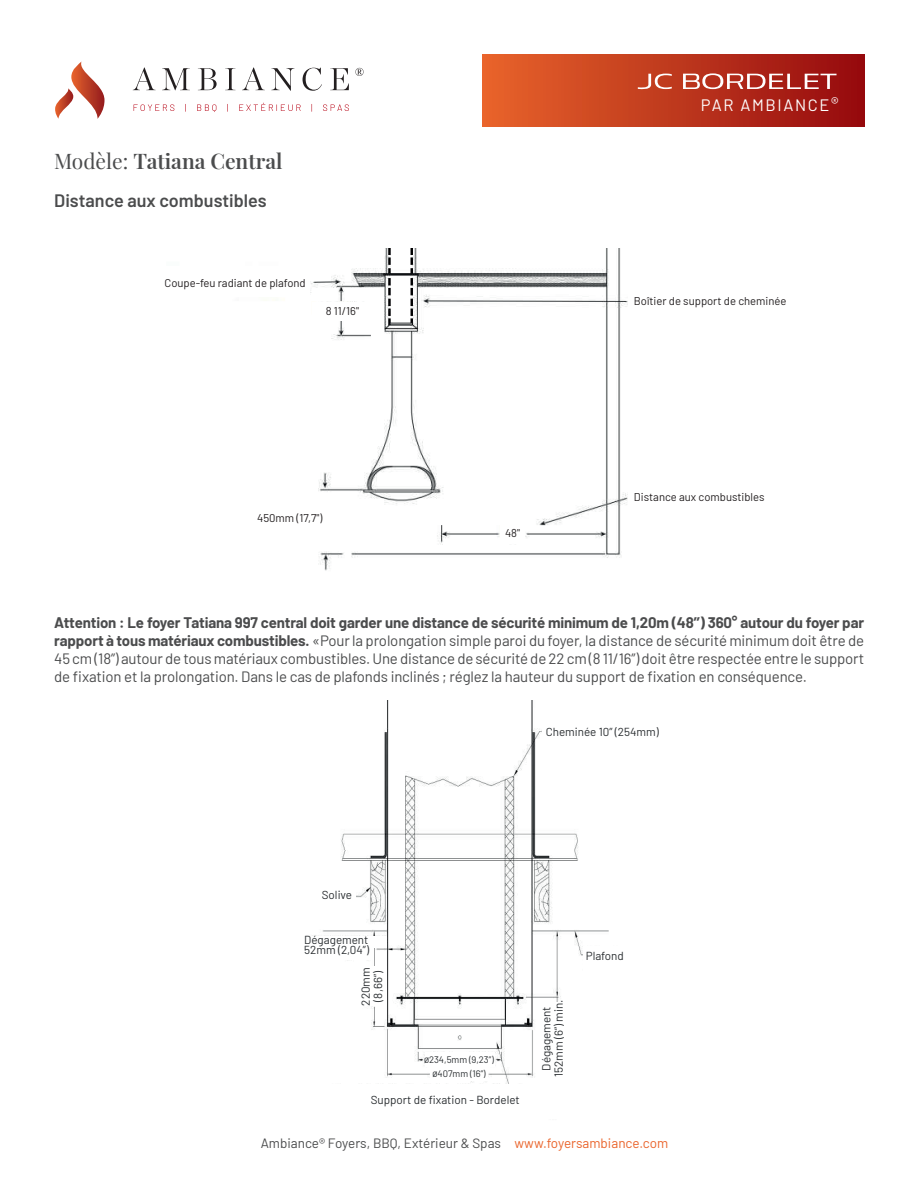
<style>
.page{position:relative;width:918px;height:1188px;background:#fff}
.page>*{position:absolute;margin:0;border:0;box-sizing:border-box;transform-origin:0 0}
.t1{font:600 21px "Playfair Display";color:#4b4c4d}
.t2{font:600 18px "Barlow";color:#4b4c4d}
.t3{font:16.5px "Barlow";letter-spacing:.1em;color:#fff}
.t4{font:15px/18px "Barlow";letter-spacing:-.01em;color:#4b4c4d;text-align:justify}
.t5{font:13.5px "Barlow";color:#4b4c4d}
.t6{font:11.7px/12.3px "Barlow";color:#2a2e31;text-align:center}
.t7{font:11.25px "Barlow";color:#231f20}
.t8{font:9.45px/15px "Barlow";color:#2a2e31;text-align:center}
.s1{font-weight:400}
.s2{font-weight:700}
.s3{color:#ea642b}
</style>
<div class="page">
<svg style="left:55px;top:61px;width:50px;height:58px"></svg>
<svg style="left:133px;top:68px;width:23px;height:22px"></svg>
<svg style="left:162px;top:68px;width:28px;height:22px"></svg>
<svg style="left:198px;top:68px;width:19px;height:22px"></svg>
<svg style="left:225px;top:68px;width:11px;height:22px"></svg>
<svg style="left:242px;top:68px;width:23px;height:22px"></svg>
<svg style="left:271px;top:68px;width:24px;height:23px"></svg>
<svg style="left:303px;top:68px;width:19px;height:23px"></svg>
<svg style="left:330px;top:68px;width:19px;height:22px"></svg>
<svg style="left:355px;top:68px;width:9px;height:8px"></svg>
<svg style="left:134px;top:104px;width:40px;height:7px"></svg>
<svg style="left:197px;top:104px;width:19px;height:8px"></svg>
<svg style="left:239px;top:103px;width:62px;height:8px"></svg>
<svg style="left:323px;top:104px;width:26px;height:7px"></svg>
<div style="left:482px;top:54px;width:382px;height:72px;background:linear-gradient(to right,#e8652b,#950a0e)"></div>
<svg style="left:638px;top:74px;width:34px;height:16px"></svg>
<svg style="left:683px;top:73px;width:154px;height:16px"></svg>
<img style="left:310px;top:249px;width:318px;height:322px">
<div style="left:242px;top:505px;width:114px;height:24px;background:#fff"></div>
<div style="left:313px;top:302px;width:53px;height:19px;background:#fff"></div>
<div style="left:501px;top:524px;width:24px;height:18px;background:#fff"></div>
<img style="left:312px;top:700px;width:297px;height:384px">
<div style="left:542px;top:722px;width:83px;height:27px;background:#fff"></div>
<div style="left:584px;top:947px;width:82px;height:27px;background:#fff"></div>
<div style="left:302px;top:885px;width:54px;height:31px;background:#fff"></div>
<div style="left:304px;top:937px;width:70px;height:23px;background:#fff"></div>
<div style="left:361px;top:967px;width:26px;height:39px;background:#fff"></div>
<div style="left:375px;top:937px;width:12px;height:11px;background:#fff"></div>
<div style="left:425px;top:1053px;width:70px;height:14px;background:#fff"></div>
<div style="left:430px;top:1066px;width:57px;height:14px;background:#fff"></div>
<div style="left:546px;top:1003px;width:24px;height:116px;background:#fff"></div>
<h1 class="t1" style="left:54px;top:145px;width:230px"><span class="s1">Modèle:</span> Tatiana Central</h1>
<p class="t2" style="left:54px;top:187px;width:214px">Distance aux combustibles</p>
<p class="t7" style="left:165px;top:275px;width:143px">Coupe-feu radiant de plafond</p>
<p class="t7" style="left:326px;top:303px;width:35px">8 11/16"</p>
<p class="t7" style="left:257px;top:510px;width:67px">450mm (17,7")</p>
<p class="t7" style="left:505px;top:525px;width:17px">48"</p>
<p class="t3" style="left:701px;top:93px;width:139px">PAR AMBIANCE®</p>
<p class="t7" style="left:634px;top:292px;width:154px">Boîtier de support de cheminée</p>
<p class="t7" style="left:634px;top:489px;width:132px">Distance aux combustibles</p>
<p class="t4" style="left:54px;top:613px;width:811px"><span class="s2">Attention : Le foyer Tatiana 997 central doit garder une distance de sécurité minimum de 1,20m (48’’) 360° autour du foyer par rapport à tous matériaux combustibles.</span> «Pour la prolongation simple paroi du foyer, la distance de sécurité minimum doit être de 45 cm (18’’) autour de tous matériaux combustibles. Une distance de sécurité de 22 cm (8 11/16’’) doit être respectée entre le support de fixation et la prolongation. Dans le cas de plafonds inclinés ; réglez la hauteur du support de fixation en conséquence.</p>
<p class="t6" style="left:546px;top:724px;width:115px">Cheminée 10” (254mm)</p>
<p class="t6" style="left:322px;top:888px;width:32px">Solive</p>
<p class="t6" style="left:304px;top:934px;width:66px;line-height:10.2px;text-align:left">Dégagement<br>52mm (2,04”)</p>
<p class="t6" style="left:359px;top:1006px;width:40px;rotate:-90deg">220mm (8,66”)</p>
<p class="t8" style="left:424px;top:1051px;width:71px">Ø234,5mm (9,23”)<br>Ø407mm (16”)</p>
<p class="t6" style="left:371px;top:1093px;width:151px">Support de fixation - Bordelet</p>
<p class="t6" style="left:539px;top:1077px;width:79px;rotate:-90deg">Dégagement<br>152mm (6”) min.</p>
<p class="t6" style="left:586px;top:949px;width:39px">Plafond</p>
<p class="t5" style="left:261px;top:1133px;width:409px">Ambiance® Foyers, BBQ, Extérieur &amp; Spas <span class="s3">www.foyersambiance.com</span></p>
</div>
